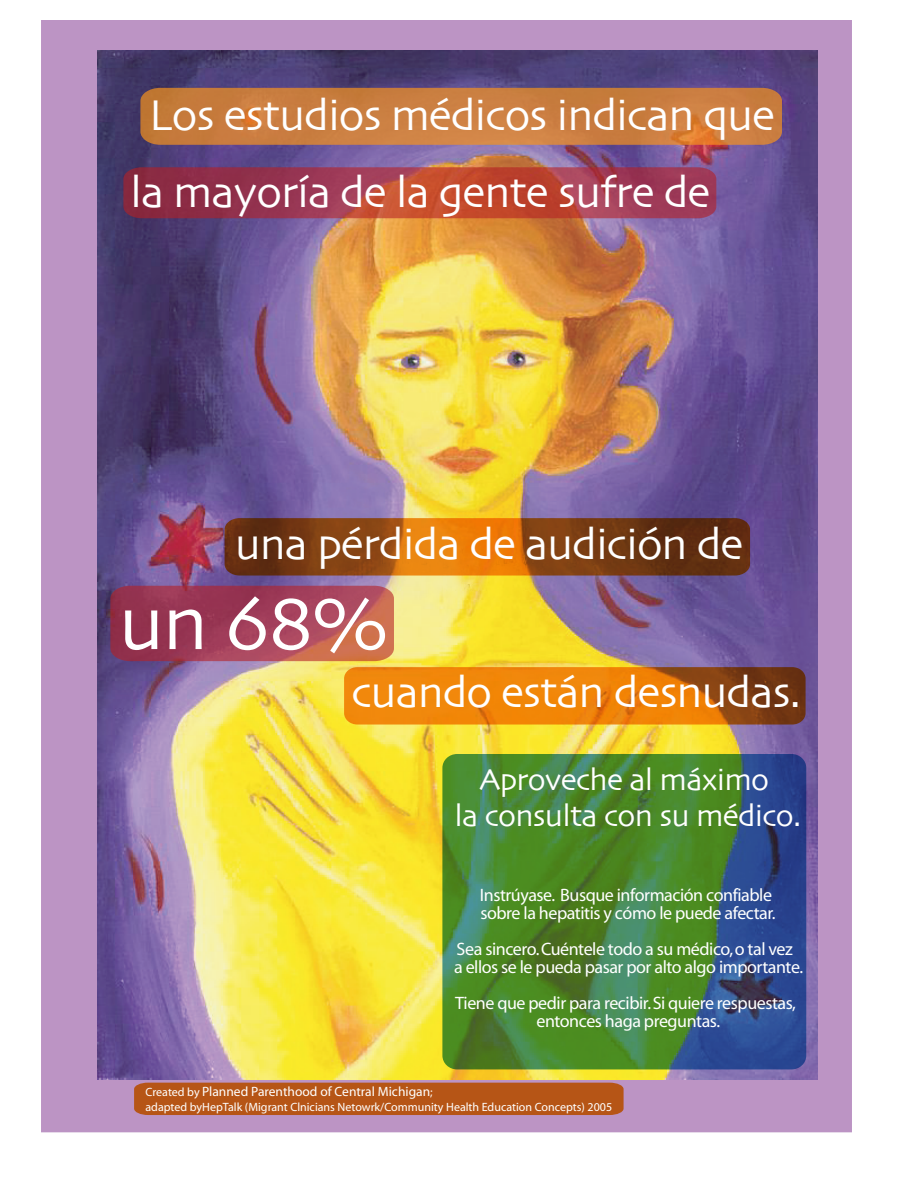
<style>
.page{position:relative;width:918px;height:1188px;background:#fff}
.page>*{position:absolute;margin:0;border:0;box-sizing:border-box;transform-origin:0 0}
.t1{font:78px "Skia";color:#fff}
.t2{font:45px/76.5px "Skia";letter-spacing:-.025em;color:#fff}
.t3{font:31.5px/36px "Skia";letter-spacing:-.025em;color:#fff;text-align:center}
.t4{font:18px/18px "Myriad";letter-spacing:-.025em;color:#fff}
.t5{font:13.5px "Myriad";color:#fff}
.t6{font:12px "Myriad";color:#fff}
.s1{font-size:12px}
</style>
<div class="page">
<div style="left:41px;top:20px;width:811px;height:1112px;background:#bc94c4"></div>
<img style="left:98px;top:51px;width:720px;height:1028px">
<svg style="left:140px;top:88px;width:642px;height:57px;background:#c97d40"></svg>
<svg style="left:123px;top:167px;width:593px;height:51px;background:#a53c46"></svg>
<svg style="left:110px;top:586px;width:284px;height:75px;background:#a64556"></svg>
<svg style="left:225px;top:518px;width:525px;height:58px;background:#8f4a12"></svg>
<svg style="left:442px;top:754px;width:364px;height:315px;background:#4a7d44"></svg>
<div style="left:134px;top:1083px;width:490px;height:32px;background:#b65516"></div>
<svg style="left:344px;top:667px;width:462px;height:58px;background:#d6750c"></svg>
<h2 class="t2" style="left:130px;top:80px;width:647px;text-indent:19px">Los estudios médicos indican que la mayoría de la gente sufre de</h2>
<h2 class="t2" style="left:235px;top:509px;width:510px">una pérdida de audición de</h2>
<h1 class="t1" style="left:118px;top:577px;width:273px">un 68%</h1>
<h2 class="t2" style="left:351px;top:657px;width:451px">cuando están desnudas.</h2>
<h3 class="t3" style="left:455px;top:763px;width:348px">Aproveche al máximo<br>la consulta con su médico.</h3>
<p class="t4" style="left:480px;top:887px;width:297px">Instrúyase. Busque información confiable sobre la hepatitis y cómo le puede afectar.</p>
<p class="t4" style="left:454px;top:941px;width:351px">Sea sincero. Cuéntele todo a su médico, o tal vez a ellos se le pueda pasar por alto algo importante.</p>
<p class="t4" style="left:455px;top:995px;width:342px;text-align:center">Tiene que pedir para recibir. Si quiere respuestas, entonces haga preguntas.</p>
<p class="t5" style="left:146px;top:1085px;width:289px"><span class="s1">Created by</span> Planned Parenthood of Central Michigan<span class="s1">;</span></p>
<p class="t6" style="left:146px;top:1101px;width:468px">adapted byHepTalk (Migrant Clnicians Netowrk/Community Health Education Concepts) 2005</p>
</div>
